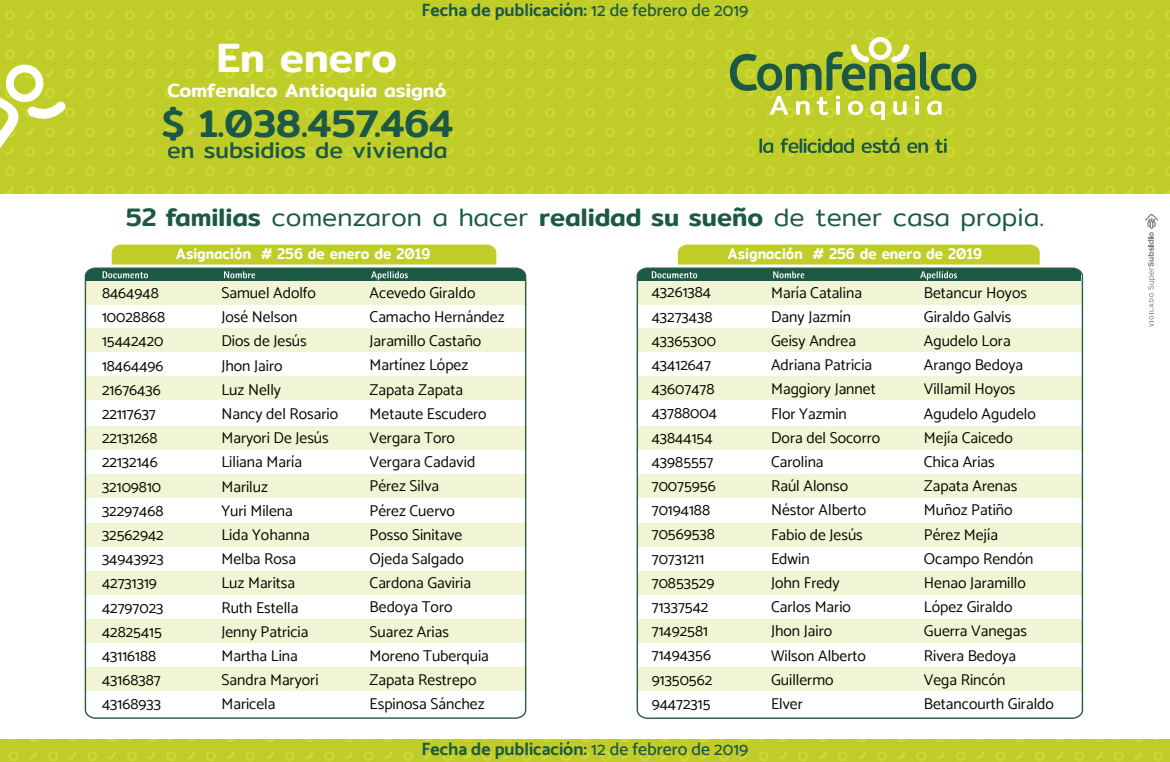
<style>
.page{position:relative;width:1170px;height:762px;background:#fff}
.page>*{position:absolute;margin:0;border:0;box-sizing:border-box;transform-origin:0 0}
.t1{font:500 41.12px "Mitr";color:#fff}
.t2{font:500 38.62px "Mitr";color:#1b5946}
.t3{font:300 25.38px "Mitr";color:#1b5946}
.t4{font:23px "Mitr";color:#1b5946}
.t5{font:500 19.12px "Mitr";color:#fff}
.t6{font:700 17.75px "Catamaran";color:#1b5946}
.t7{font:15.62px/24.2px "Catamaran";color:#060800}
.t8{font:500 15.5px "Mitr";color:#fff;scale:.89 1}
.s1{font-weight:500}
</style>
<div class="page">
<div style="left:677px;top:244px;width:362px;height:20px;background:#c0cd29"></div>
<div style="left:112px;top:244px;width:384px;height:20px;background:#c0cd29"></div>
<svg style="left:636px;top:267px;width:447px;height:452px"></svg>
<svg style="left:84px;top:267px;width:443px;height:452px"></svg>
<svg style="left:224px;top:271px;width:31px;height:7px"></svg>
<svg style="left:371px;top:271px;width:37px;height:9px"></svg>
<svg style="left:103px;top:271px;width:45px;height:7px"></svg>
<svg style="left:773px;top:271px;width:31px;height:7px"></svg>
<svg style="left:920px;top:271px;width:36px;height:9px"></svg>
<svg style="left:651px;top:271px;width:46px;height:7px"></svg>
<div style="left:0;top:0;width:1169px;height:194px;background:linear-gradient(to right,#c2ce2a,#c1ce2a)"></div>
<svg style="left:759px;top:139px;width:14px;height:14px"></svg>
<svg style="left:780px;top:138px;width:73px;height:15px"></svg>
<svg style="left:861px;top:137px;width:38px;height:16px"></svg>
<svg style="left:907px;top:142px;width:20px;height:11px"></svg>
<svg style="left:935px;top:139px;width:11px;height:14px"></svg>
<svg style="left:729px;top:37px;width:247px;height:83px;background:#a8bd3e"></svg>
<svg style="left:0;top:62px;width:66px;height:86px"></svg>
<svg style="left:1145px;top:214px;width:12px;height:113px"></svg>
<div style="left:0;top:740px;width:1169px;height:22px;background:linear-gradient(to right,#c1ce2a,#c1ce2a)"></div>
<p class="t6" style="left:421px;top:-1px;width:328px">Fecha de publicación: <span class="s1">12 de febrero de 2019</span></p>
<h1 class="t1" style="left:217px;top:26px;width:182px">En enero</h1>
<p class="t5" style="left:167px;top:76px;width:280px">Comfenalco Antioquia asignó</p>
<h2 class="t2" style="left:162px;top:95px;width:293px">$ 1.038.457.464</h2>
<h3 class="t4" style="left:167px;top:133px;width:282px">en subsidios de vivienda</h3>
<h3 class="t3" style="left:126px;top:199px;width:919px"><span class="s1">52 familias</span> comenzaron a hacer <span class="s1">realidad su sueño</span> de tener casa propia.</h3>
<p class="t8" style="left:176px;top:242px;width:287px">Asignación # 256 de enero de 2019</p>
<p class="t8" style="left:727px;top:242px;width:287px">Asignación # 256 de enero de 2019</p>
<p class="t7" style="left:771px;top:280px;width:111px">María Catalina<br>Dany Jazmín<br>Geisy Andrea<br>Adriana Patricia<br>Maggiory Jannet<br>Flor Yazmin<br>Dora del Socorro<br>Carolina<br>Raúl Alonso<br>Néstor Alberto<br>Fabio de Jesús<br>Edwin<br>John Fredy<br>Carlos Mario<br>Jhon Jairo<br>Wilson Alberto<br>Guillermo<br>Elver</p>
<p class="t7" style="left:102px;top:280px;width:65px">8464948<br>10028868<br>15442420<br>18464496<br>21676436<br>22117637<br>22131268<br>22132146<br>32109810<br>32297468<br>32562942<br>34943923<br>42731319<br>42797023<br>42825415<br>43116188<br>43168387<br>43168933</p>
<p class="t7" style="left:221px;top:280px;width:118px">Samuel Adolfo<br>José Nelson<br>Dios de Jesús<br>Jhon Jairo<br>Luz Nelly<br>Nancy del Rosario<br>Maryori De Jesús<br>Liliana María<br>Mariluz<br>Yuri Milena<br>Lida Yohanna<br>Melba Rosa<br>Luz Maritsa<br>Ruth Estella<br>Jenny Patricia<br>Martha Lina<br>Sandra Maryori<br>Maricela</p>
<p class="t7" style="left:369px;top:280px;width:136px">Acevedo Giraldo<br>Camacho Hernández<br>Jaramillo Castaño<br>Martínez López<br>Zapata Zapata<br>Metaute Escudero<br>Vergara Toro<br>Vergara Cadavid<br>Pérez Silva<br>Pérez Cuervo<br>Posso Sinitave<br>Ojeda Salgado<br>Cardona Gaviria<br>Bedoya Toro<br>Suarez Arias<br>Moreno Tuberquia<br>Zapata Restrepo<br>Espinosa Sánchez</p>
<p class="t7" style="left:923px;top:280px;width:131px">Betancur Hoyos<br>Giraldo Galvis<br>Agudelo Lora<br>Arango Bedoya<br>Villamil Hoyos<br>Agudelo Agudelo<br>Mejía Caicedo<br>Chica Arias<br>Zapata Arenas<br>Muñoz Patiño<br>Pérez Mejía<br>Ocampo Rendón<br>Henao Jaramillo<br>López Giraldo<br>Guerra Vanegas<br>Rivera Bedoya<br>Vega Rincón<br>Betancourth Giraldo</p>
<p class="t7" style="left:651px;top:280px;width:67px">43261384<br>43273438<br>43365300<br>43412647<br>43607478<br>43788004<br>43844154<br>43985557<br>70075956<br>70194188<br>70569538<br>70731211<br>70853529<br>71337542<br>71492581<br>71494356<br>91350562<br>94472315</p>
<p class="t6" style="left:421px;top:739px;width:328px">Fecha de publicación: <span class="s1">12 de febrero de 2019</span></p>
</div>
